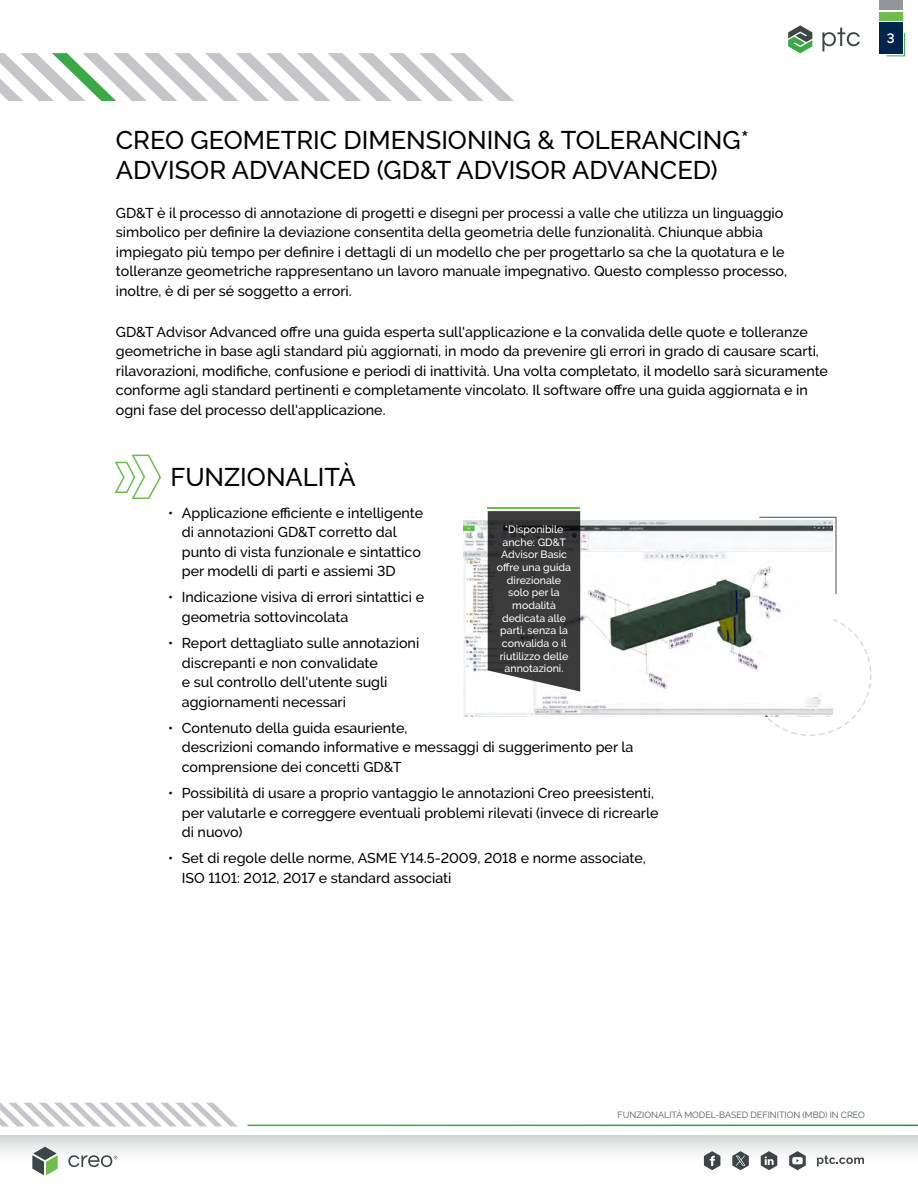
<style>
.page{position:relative;width:918px;height:1188px;background:#fff}
.page>*{position:absolute;margin:0;border:0;box-sizing:border-box;transform-origin:0 0}
.t1{font:500 25.5px/30px "PTC Raleway";color:#000}
.t2{font:500 14.25px/19.5px "PTC Raleway";color:#000}
.t3{font:600 13.5px "PTC Raleway";color:#fff}
.t4{font:500 10.5px/12.6px "PTC Raleway";color:#fff;text-align:center}
.t5{font:9px "PTC Raleway";color:#4d5859}
</style>
<div class="page">
<div style="left:0;top:1136px;width:918px;height:32px;background:linear-gradient(to bottom,#dbdcdd,#fff)"></div>
<svg style="left:68px;top:1155px;width:49px;height:12px"></svg>
<svg style="left:32px;top:1147px;width:26px;height:28px"></svg>
<svg style="left:0;top:1103px;width:237px;height:23px"></svg>
<svg style="left:788px;top:25px;width:24px;height:28px"></svg>
<svg style="left:822px;top:28px;width:38px;height:23px"></svg>
<div style="left:879px;top:22px;width:24px;height:32px;background:#00254c"></div>
<svg style="left:886px;top:33px;width:19px;height:24px"></svg>
<div style="left:879px;top:12px;width:24px;height:8px;background:#6ebe4b"></div>
<div style="left:879px;top:0;width:24px;height:10px;background:#939598"></div>
<svg style="left:704px;top:1151px;width:16px;height:19px"></svg>
<svg style="left:761px;top:1151px;width:16px;height:19px"></svg>
<svg style="left:789px;top:1151px;width:17px;height:19px"></svg>
<svg style="left:817px;top:1156px;width:47px;height:10px"></svg>
<svg style="left:732px;top:1151px;width:17px;height:19px"></svg>
<svg style="left:0;top:53px;width:514px;height:48px"></svg>
<svg style="left:114px;top:454px;width:47px;height:45px"></svg>
<svg style="left:752px;top:619px;width:119px;height:117px"></svg>
<img style="left:464px;top:521px;width:368px;height:195px">
<svg style="left:488px;top:511px;width:92px;height:181px;background:#444"></svg>
<hr style="left:488px;top:508px;width:92px;height:1px;background:#6ebe4b">
<svg style="left:758px;top:516px;width:79px;height:79px"></svg>
<h1 class="t1" style="left:116px;top:125px;width:635px">CREO GEOMETRIC DIMENSIONING &amp; TOLERANCING*<br>ADVISOR ADVANCED (GD&amp;T ADVISOR ADVANCED)</h1>
<p class="t2" style="left:116px;top:203px;width:673px">GD&amp;T è il processo di annotazione di progetti e disegni per processi a valle che utilizza un linguaggio simbolico per definire la deviazione consentita della geometria delle funzionalità. Chiunque abbia impiegato più tempo per definire i dettagli di un modello che per progettarlo sa che la quotatura e le tolleranze geometriche rappresentano un lavoro manuale impegnativo. Questo complesso processo, inoltre, è di per sé soggetto a errori.</p>
<p class="t2" style="left:116px;top:322px;width:714px">GD&amp;T Advisor Advanced offre una guida esperta sull'applicazione e la convalida delle quote e tolleranze geometriche in base agli standard più aggiornati, in modo da prevenire gli errori in grado di causare scarti, rilavorazioni, modifiche, confusione e periodi di inattività. Una volta completato, il modello sarà sicuramente conforme agli standard pertinenti e completamente vincolato. Il software offre una guida aggiornata e in ogni fase del processo dell'applicazione.</p>
<h1 class="t1" style="left:170px;top:462px;width:187px">FUNZIONALITÀ</h1>
<p class="t2" style="left:182px;top:503px;width:243px;text-indent:-13px">• Applicazione efficiente e intelligente di annotazioni GD&amp;T corretto dal punto di vista funzionale e sintattico per modelli di parti e assiemi 3D</p>
<p class="t2" style="left:182px;top:588px;width:244px;text-indent:-13px">• Indicazione visiva di errori sintattici e geometria sottovincolata</p>
<p class="t2" style="left:182px;top:633px;width:239px;text-indent:-13px">• Report dettagliato sulle annotazioni discrepanti e non convalidate<br>e sul controllo dell'utente sugli aggiornamenti necessari</p>
<p class="t2" style="left:182px;top:718px;width:453px;text-indent:-13px">• Contenuto della guida esauriente,<br>descrizioni comando informative e messaggi di suggerimento per la comprensione dei concetti GD&amp;T</p>
<p class="t2" style="left:182px;top:783px;width:478px;text-indent:-13px">• Possibilità di usare a proprio vantaggio le annotazioni Creo preesistenti, per valutarle e correggere eventuali problemi rilevati (invece di ricrearle di nuovo)</p>
<p class="t2" style="left:182px;top:849px;width:466px;text-indent:-13px">• Set di regole delle norme, ASME Y14.5-2009, 2018 e norme associate,<br>ISO 1101: 2012, 2017 e standard associati</p>
<p class="t4" style="left:497px;top:523px;width:76px">*Disponibile anche: GD&amp;T<br>Advisor Basic offre una guida direzionale solo per la modalità dedicata alle parti, senza la convalida o il riutilizzo delle annotazioni.</p>
<p class="t3" style="left:887px;top:30px;width:9px">3</p>
<p class="t5" style="left:617px;top:1110px;width:249px">FUNZIONALITÀ MODEL-BASED DEFINITION (MBD) IN CREO</p>
</div>
